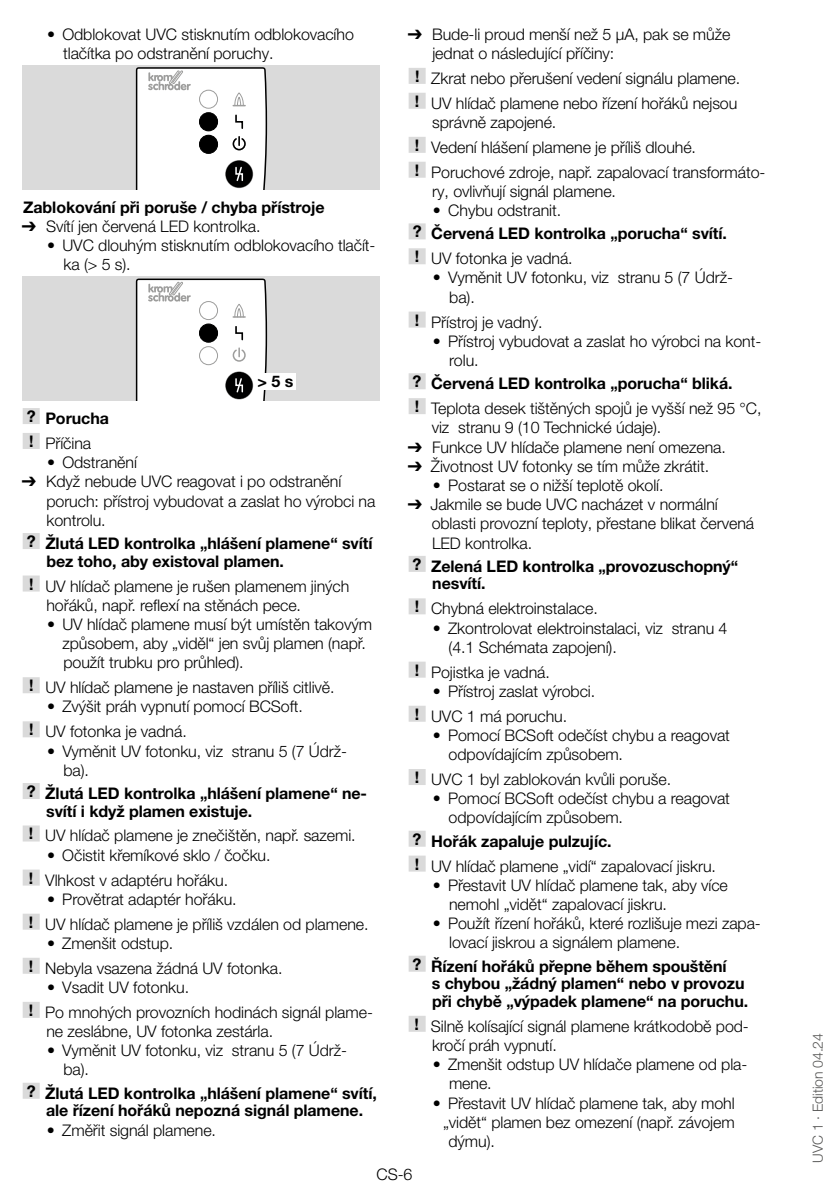
<style>
.page{position:relative;width:840px;height:1191px;background:#fff}
.page>*{position:absolute;margin:0;border:0;box-sizing:border-box;transform-origin:0 0}
.t1{font:300 16px/19.2px "Helvetica Neue LT Pro";letter-spacing:-.005em;color:#000}
.t2{font:700 16px/17.6px "Helvetica Neue LT Pro";letter-spacing:-.005em;color:#000}
.t3{font:300 14px "Helvetica Neue LT Pro";letter-spacing:-.005em;color:#575756}
.s1{font-family:"Arial Unicode MS";font-weight:400}
.s2{font-weight:300}
.s3{font-weight:700}
</style>
<div class="page">
<div style="left:23px;top:408px;width:17px;height:16px;background:#dadada"></div>
<div style="left:23px;top:433px;width:17px;height:16px;background:#dadada"></div>
<div style="left:23px;top:533px;width:17px;height:16px;background:#dadada"></div>
<div style="left:23px;top:575px;width:17px;height:16px;background:#dadada"></div>
<div style="left:23px;top:677px;width:17px;height:16px;background:#dadada"></div>
<div style="left:23px;top:721px;width:17px;height:16px;background:#dadada"></div>
<div style="left:23px;top:783px;width:17px;height:16px;background:#dadada"></div>
<div style="left:23px;top:825px;width:17px;height:16px;background:#dadada"></div>
<div style="left:23px;top:869px;width:17px;height:16px;background:#dadada"></div>
<div style="left:23px;top:913px;width:17px;height:16px;background:#dadada"></div>
<div style="left:23px;top:957px;width:17px;height:16px;background:#dadada"></div>
<div style="left:23px;top:1001px;width:17px;height:16px;background:#dadada"></div>
<div style="left:23px;top:1082px;width:17px;height:16px;background:#dadada"></div>
<div style="left:23px;top:65px;width:357px;height:124px;background:#dadada"></div>
<svg style="left:136px;top:67px;width:131px;height:122px;background:#e0e0e0"></svg>
<div style="left:23px;top:276px;width:357px;height:125px;background:#dadada"></div>
<div style="left:256px;top:373px;width:39px;height:17px;background:#fff"></div>
<svg style="left:136px;top:278px;width:131px;height:123px;background:#e5e5e5"></svg>
<div style="left:408px;top:68px;width:17px;height:16px;background:#dadada"></div>
<div style="left:408px;top:93px;width:17px;height:16px;background:#dadada"></div>
<div style="left:408px;top:137px;width:17px;height:16px;background:#dadada"></div>
<div style="left:408px;top:162px;width:17px;height:16px;background:#dadada"></div>
<div style="left:408px;top:223px;width:17px;height:16px;background:#dadada"></div>
<div style="left:408px;top:248px;width:17px;height:16px;background:#dadada"></div>
<div style="left:408px;top:311px;width:17px;height:16px;background:#dadada"></div>
<div style="left:408px;top:373px;width:17px;height:16px;background:#dadada"></div>
<div style="left:408px;top:398px;width:17px;height:16px;background:#dadada"></div>
<div style="left:408px;top:556px;width:17px;height:16px;background:#dadada"></div>
<div style="left:408px;top:598px;width:17px;height:16px;background:#dadada"></div>
<div style="left:408px;top:661px;width:17px;height:16px;background:#dadada"></div>
<div style="left:408px;top:705px;width:17px;height:16px;background:#dadada"></div>
<div style="left:408px;top:769px;width:17px;height:16px;background:#dadada"></div>
<div style="left:408px;top:830px;width:17px;height:16px;background:#dadada"></div>
<div style="left:408px;top:855px;width:17px;height:16px;background:#dadada"></div>
<div style="left:408px;top:955px;width:17px;height:16px;background:#dadada"></div>
<div style="left:408px;top:1015px;width:17px;height:16px;background:#dadada"></div>
<p class="t1" style="left:63px;top:24px;width:292px;text-indent:-16px">• Odblokovat UVC stisknutím odblokovacího tlačítka po odstranění poruchy.</p>
<p class="t2" style="left:23px;top:198px;width:303px">Zablokování při poruše / chyba přístroje</p>
<p class="t1" style="left:22px;top:216px;width:240px"><span class="s1">➔</span> Svítí jen červená LED kontrolka.</p>
<p class="t1" style="left:63px;top:235px;width:313px;text-indent:-16px">• UVC dlouhým stisknutím odblokovacího tlačít&shy;ka (&gt; 5 s).</p>
<p class="t2" style="left:257px;top:372px;width:37px">&gt; 5 s</p>
<p class="t2" style="left:27px;top:405px;width:84px;line-height:24.8px">? Porucha ! <span class="s2">Příčina</span></p>
<p class="t1" style="left:47px;top:452px;width:91px">• Odstranění</p>
<p class="t1" style="left:46px;top:472px;width:330px;text-indent:-24px"><span class="s1">➔</span> Když nebude UVC reagovat i po odstranění poruch: přístroj vybudovat a zaslat ho výrobci na kontrolu.</p>
<p class="t2" style="left:46px;top:534px;width:327px;text-indent:-20px">? Žlutá LED kontrolka „hlášení plamene“ svítí bez toho, aby existoval plamen.</p>
<p class="t1" style="left:46px;top:576px;width:304px;text-indent:-17px"><span class="s3">!</span> UV hlídač plamene je rušen plamenem jiných hořáků, např. reflexí na stěnách pece.</p>
<p class="t1" style="left:62px;top:614px;width:311px;text-indent:-15px">• UV hlídač plamene musí být umístěn takovým způsobem, aby „viděl“ jen svůj plamen (např. použít trubku pro průhled).</p>
<p class="t1" style="left:29px;top:677px;width:307px"><span class="s3">!</span> UV hlídač plamene je nastaven příliš citlivě.</p>
<p class="t1" style="left:29px;top:694px;width:275px;line-height:24.8px;text-indent:18px">• Zvýšit práh vypnutí pomocí BCSoft. <span class="s3">!</span> UV fotonka je vadná.</p>
<p class="t1" style="left:63px;top:741px;width:285px;text-indent:-16px">• Vyměnit UV fotonku, viz stranu 5 (7 Údrž&shy;ba).</p>
<p class="t2" style="left:46px;top:784px;width:322px;text-indent:-19px">? Žlutá LED kontrolka „hlášení plamene“ ne&shy;svítí i když plamen existuje.</p>
<p class="t1" style="left:29px;top:826px;width:328px"><span class="s3">!</span> UV hlídač plamene je znečištěn, např. sazemi.</p>
<p class="t1" style="left:29px;top:842px;width:243px;line-height:24.8px;text-indent:18px">• Očistit křemíkové sklo / čočku. <span class="s3">!</span> Vlhkost v adaptéru hořáku.</p>
<p class="t1" style="left:29px;top:886px;width:341px;line-height:24.8px;text-indent:18px">• Provětrat adaptér hořáku.<br><span class="s3">!</span> UV hlídač plamene je příliš vzdálen od plamene.</p>
<p class="t1" style="left:29px;top:930px;width:255px;line-height:24.8px;text-indent:18px">• Zmenšit odstup.<br><span class="s3">!</span> Nebyla vsazena žádná UV fotonka.</p>
<p class="t1" style="left:29px;top:974px;width:345px;line-height:24.8px;text-indent:18px">• Vsadit UV fotonku.<br><span class="s3">!</span> Po mnohých provozních hodinách signál plame-</p>
<p class="t1" style="left:46px;top:1021px;width:228px">ne zeslábne, UV fotonka zestárla.</p>
<p class="t1" style="left:63px;top:1040px;width:285px;text-indent:-16px">• Vyměnit UV fotonku, viz stranu 5 (7 Údrž&shy;ba).</p>
<p class="t2" style="left:27px;top:1083px;width:351px;text-align:center">? Žlutá LED kontrolka „hlášení plamene“ svítí, ale řízení hořáků nepozná signál plamene.</p>
<p class="t1" style="left:47px;top:1119px;width:170px">• Změřit signál plamene.</p>
<p class="t1" style="left:432px;top:24px;width:299px;text-indent:-25px"><span class="s1">➔</span> Bude-li proud menší než 5 µA, pak se může jednat o následující příčiny:</p>
<p class="t1" style="left:415px;top:65px;width:326px;line-height:24.8px"><span class="s3">!</span> Zkrat nebo přerušení vedení signálu plamene. <span class="s3">!</span> UV hlídač plamene nebo řízení hořáků nejsou</p>
<p class="t1" style="left:414px;top:109px;width:352px;line-height:24.8px;text-indent:17px">správně zapojené.<br><span class="s3">!</span> Vedení hlášení plamene je příliš dlouhé.<br><span class="s3">!</span> Poruchové zdroje, např. zapalovací transformáto-</p>
<p class="t1" style="left:432px;top:181px;width:185px">ry, ovlivňují signál plamene.</p>
<p class="t1" style="left:432px;top:200px;width:130px">• Chybu odstranit.</p>
<p class="t2" style="left:412px;top:221px;width:315px;line-height:24.8px">? Červená LED kontrolka „porucha“ svítí. ! <span class="s2">UV fotonka je vadná.</span></p>
<p class="t1" style="left:449px;top:268px;width:285px;text-indent:-16px">• Vyměnit UV fotonku, viz stranu 5 (7 Údrž&shy;ba).</p>
<p class="t1" style="left:414px;top:312px;width:129px"><span class="s3">!</span> Přístroj je vadný.</p>
<p class="t1" style="left:449px;top:331px;width:313px;text-indent:-16px">• Přístroj vybudovat a zaslat ho výrobci na kont&shy;rolu.</p>
<p class="t1" style="left:412px;top:371px;width:350px;line-height:24.8px"><span class="s3">? Červená LED kontrolka „porucha“ bliká.<br>!</span> Teplota desek tištěných spojů je vyšší než 95 °C,</p>
<p class="t1" style="left:431px;top:418px;width:231px">viz stranu 9 (10 Technické údaje).</p>
<p class="t1" style="left:407px;top:437px;width:319px"><span class="s1">➔</span> Funkce UV hlídače plamene není omezena.</p>
<p class="t1" style="left:407px;top:456px;width:303px"><span class="s1">➔</span> Životnost UV fotonky se tím může zkrátit.</p>
<p class="t1" style="left:432px;top:475px;width:232px">• Postarat se o nižší teplotě okolí.</p>
<p class="t1" style="left:431px;top:494px;width:324px;text-indent:-24px"><span class="s1">➔</span> Jakmile se bude UVC nacházet v normální oblasti provozní teploty, přestane blikat červená<br>LED kontrolka.</p>
<p class="t2" style="left:432px;top:557px;width:307px;text-indent:-20px">? Zelená LED kontrolka „provozuschopný“ nesvítí.</p>
<p class="t1" style="left:414px;top:598px;width:184px"><span class="s3">!</span> Chybná elektroinstalace.</p>
<p class="t1" style="left:448px;top:618px;width:280px;text-indent:-16px">• Zkontrolovat elektroinstalaci, viz stranu 4 (4.1 Schémata zapojení).</p>
<p class="t1" style="left:414px;top:662px;width:136px"><span class="s3">!</span> Pojistka je vadná.</p>
<p class="t1" style="left:414px;top:678px;width:182px;line-height:24.8px;text-indent:18px">• Přístroj zaslat výrobci. <span class="s3">!</span> UVC 1 má poruchu.</p>
<p class="t1" style="left:448px;top:725px;width:283px;text-indent:-16px">• Pomocí BCSoft odečíst chybu a reagovat odpovídajícím způsobem.</p>
<p class="t1" style="left:414px;top:769px;width:258px"><span class="s3">!</span> UVC 1 byl zablokován kvůli poruše.</p>
<p class="t1" style="left:448px;top:788px;width:283px;text-indent:-16px">• Pomocí BCSoft odečíst chybu a reagovat odpovídajícím způsobem.</p>
<p class="t1" style="left:412px;top:828px;width:305px;line-height:24.8px"><span class="s3">? Hořák zapaluje pulzujíc.<br>!</span> UV hlídač plamene „vidí“ zapalovací jiskru.</p>
<p class="t1" style="left:449px;top:875px;width:280px;text-indent:-16px">• Přestavit UV hlídač plamene tak, aby více nemohl „vidět“ zapalovací jiskru.</p>
<p class="t1" style="left:449px;top:913px;width:313px;text-indent:-17px">• Použít řízení hořáků, které rozlišuje mezi zapa&shy;lovací jiskrou a signálem plamene.</p>
<p class="t2" style="left:431px;top:956px;width:318px;text-indent:-19px">? Řízení hořáků přepne během spouštění<br>s chybou „žádný plamen“ nebo v provozu při chybě „výpadek plamene“ na poruchu.</p>
<p class="t1" style="left:432px;top:1016px;width:318px;text-indent:-17px"><span class="s3">!</span> Silně kolísající signál plamene krátkodobě pod&shy;kročí práh vypnutí.</p>
<p class="t1" style="left:449px;top:1054px;width:300px;text-indent:-16px">• Zmenšit odstup UV hlídače plamene od pla&shy;mene.</p>
<p class="t1" style="left:432px;top:1092px;width:303px">• Přestavit UV hlídač plamene tak, aby mohl</p>
<p class="t1" style="left:443px;top:1112px;width:293px">„vidět“ plamen bez omezení (např. závojem</p>
<p class="t1" style="left:448px;top:1131px;width:48px">dýmu).</p>
<p class="t1" style="left:376px;top:1164px;width:37px">CS-6</p>
<p class="t3" style="left:809px;top:1162px;width:131px;rotate:-90deg">UVC 1 · Edition 04.24</p>
</div>
